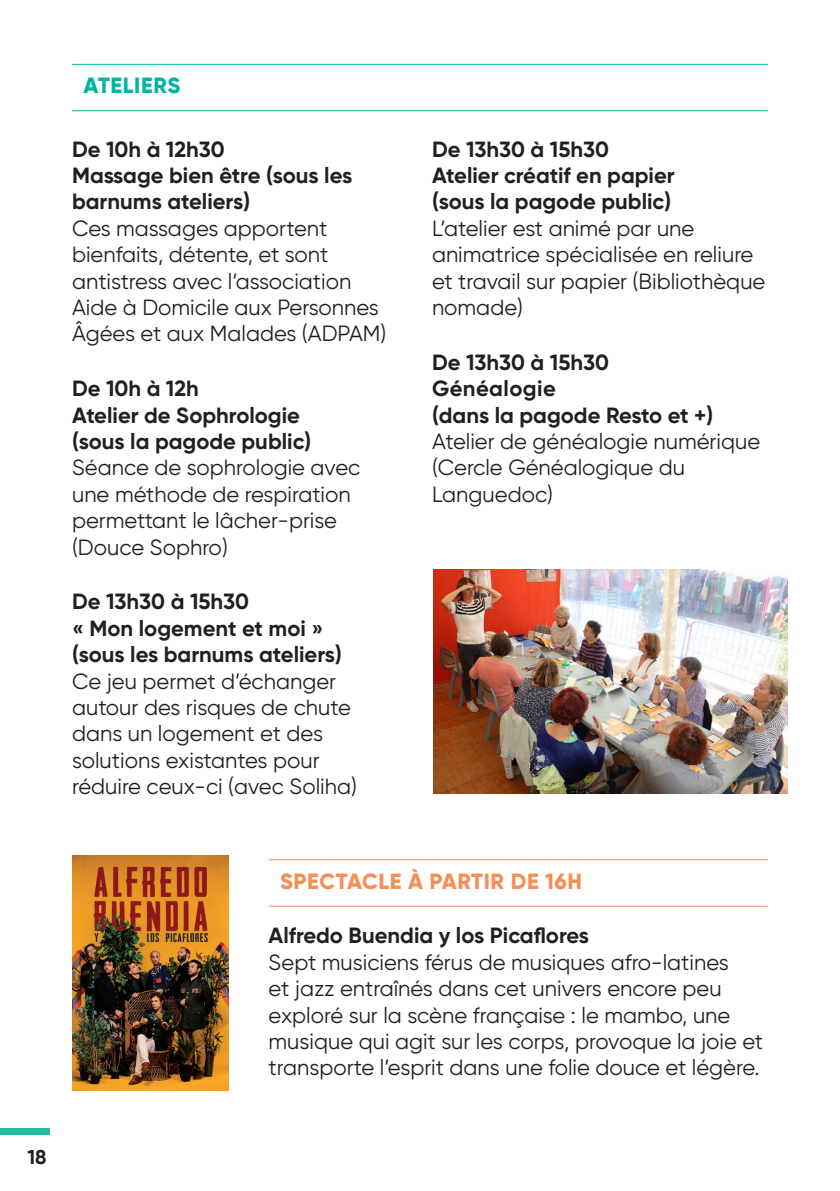
<style>
.page{position:relative;width:840px;height:1191px;background:#fff}
.page>*{position:absolute;margin:0;border:0;box-sizing:border-box;transform-origin:0 0}
.texte{font:22px/26.4px "Gilroy";color:#231f20}
.texte-2{font:700 22px/26.4px "Gilroy";color:#231f20}
.ss_titre{font:800 22px "Gilroy";letter-spacing:.025em;color:#f48f56}
.ss_titre-2{font:800 22px "Gilroy";letter-spacing:.03em;color:#00b4a1}
.t1{font:700 20px "Gilroy";color:#231f20}
</style>
<div class="page">
<div style="left:0;top:1127px;width:50px;height:7px;background:#24bba0"></div>
<hr style="left:72px;top:64px;width:695px;height:1px;background:#00b4a1">
<hr style="left:72px;top:110px;width:695px;height:1px;background:#00b4a1">
<img style="left:433px;top:570px;width:353px;height:224px">
<hr style="left:268px;top:859px;width:499px;height:1px;background:#f48f56">
<hr style="left:268px;top:905px;width:499px;height:1px;background:#f48f56">
<img style="left:72px;top:856px;width:157px;height:234px">
<p class="ss_titre-2" style="left:83px;top:72px;width:98px">ATELIERS</p>
<p class="texte-2" style="left:72px;top:135px;width:281px">De 10h à 12h30<br>Massage bien être (sous les barnums ateliers)</p>
<p class="texte" style="left:72px;top:215px;width:315px">Ces massages apportent bienfaits, détente, et sont antistress avec l’association<br>Aide à Domicile aux Personnes<br>Âgées et aux Malades (ADPAM)</p>
<p class="texte-2" style="left:72px;top:375px;width:240px">De 10h à 12h<br>Atelier de Sophrologie (sous la pagode public)</p>
<p class="texte" style="left:72px;top:454px;width:290px">Séance de sophrologie avec une méthode de respiration permettant le lâcher-prise (Douce Sophro)</p>
<p class="texte-2" style="left:72px;top:588px;width:271px">De 13h30 à 15h30<br>« Mon logement et moi » (sous les barnums ateliers)</p>
<p class="texte" style="left:72px;top:667px;width:286px">Ce jeu permet d’échanger autour des risques de chute dans un logement et des solutions existantes pour réduire ceux-ci (avec Soliha)</p>
<p class="texte-2" style="left:432px;top:135px;width:244px">De 13h30 à 15h30<br>Atelier créatif en papier (sous la pagode public)</p>
<p class="texte" style="left:432px;top:215px;width:335px">L’atelier est animé par une animatrice spécialisée en reliure et travail sur papier (Bibliothèque nomade)</p>
<p class="texte-2" style="left:432px;top:349px;width:282px">De 13h30 à 15h30<br>Généalogie<br>(dans la pagode Resto et +)</p>
<p class="texte" style="left:432px;top:428px;width:329px">Atelier de généalogie numérique (Cercle Généalogique du<br>Languedoc)</p>
<p class="t1" style="left:27px;top:1144px;width:21px">18</p>
<p class="ss_titre" style="left:280px;top:867px;width:303px">SPECTACLE À PARTIR DE 16H</p>
<p class="texte-2" style="left:268px;top:922px;width:322px">Alfredo Buendia y los Picaflores</p>
<p class="texte" style="left:268px;top:948px;width:496px">Sept musiciens férus de musiques afro-latines<br>et jazz entraînés dans cet univers encore peu exploré sur la scène française : le mambo, une musique qui agit sur les corps, provoque la joie et transporte l’esprit dans une folie douce et légère.</p>
</div>
